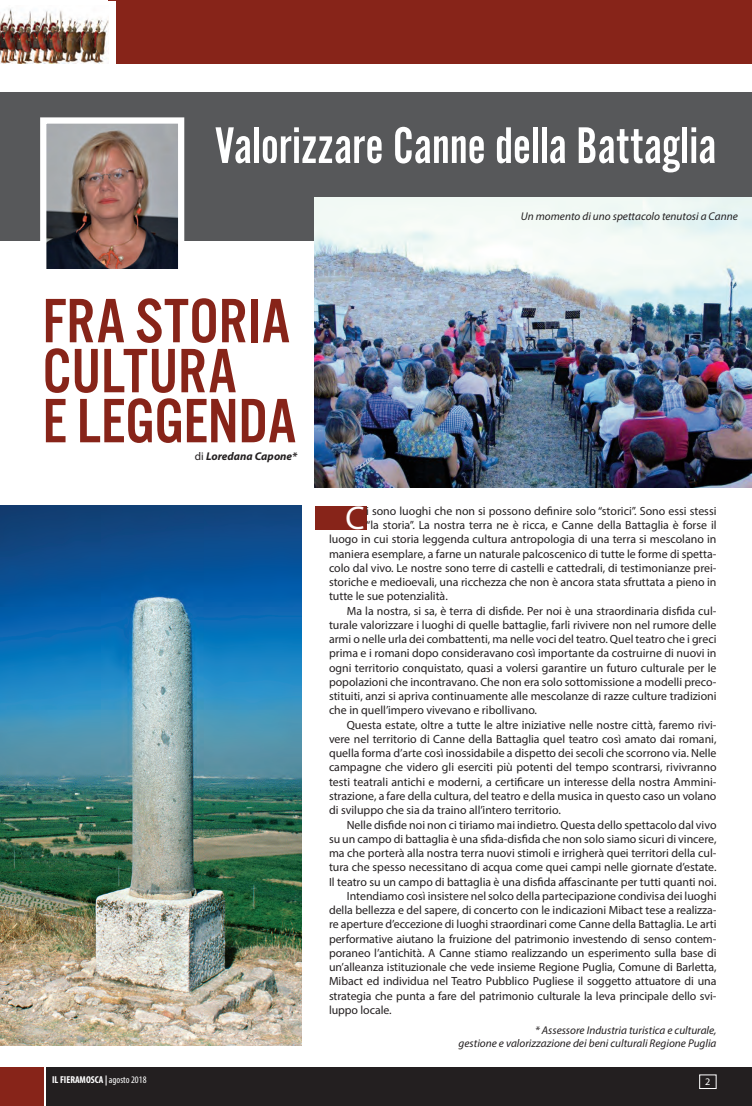
<style>
.page{position:relative;width:752px;height:1106px;background:#fff}
.page>*{position:absolute;margin:0;border:0;box-sizing:border-box;transform-origin:0 0}
.t1{font:65px/50px "Alternate Got No 3 D";color:#872419}
.t2{font:53.5px "Alternate Got No 2 D";color:#fff}
.t3{font:33px "Myriad Pro";color:#fff}
.t4{font:11.88px "Myriad Pro";color:#231f20}
.t5{font:italic 11.25px/13.5px "Myriad Pro";color:#231f20;text-align:right}
.t6{font:italic 700 11.25px "Myriad Pro";color:#231f20}
.t7{font:10.12px "Myriad Pro";color:#fff}
.t8{font:700 condensed 10px "Myriad Pro";color:#fff}
.s1{font-weight:400;font-style:normal}
.s2{font-weight:400}
</style>
<div class="page">
<div style="left:0;top:92px;width:751px;height:149px;background:#57585a"></div>
<img style="left:47px;top:124px;width:130px;height:144px">
<div style="left:40px;top:117px;width:144px;height:158px;border:6px solid #fff"></div>
<img style="left:314px;top:197px;width:437px;height:290px">
<img style="left:0;top:506px;width:301px;height:539px">
<div style="left:314px;top:506px;width:52px;height:24px;background:#872419"></div>
<hr style="left:751px;top:0;width:1px;height:64px;background:#872419">
<div style="left:108px;top:0;width:643px;height:63px;background:#872419"></div>
<div style="left:47px;top:1067px;width:704px;height:39px;background:#231f20"></div>
<div style="left:0;top:1067px;width:43px;height:39px;background:#872419"></div>
<div style="left:0;top:1px;width:115px;height:75px;background:#fff"></div>
<img style="left:0;top:8px;width:108px;height:56px">
<h2 class="t2" style="left:214px;top:117px;width:503px">Valorizzare Canne della Battaglia</h2>
<h1 class="t1" style="left:43px;top:297px;width:255px">FRA STORIA<br>CULTURA<br>E LEGGENDA</h1>
<p class="t6" style="left:195px;top:448px;width:104px"><span class="s1">di</span> Loredana Capone*</p>
<p class="t5" style="left:520px;top:209px;width:218px">Un momento di uno spettacolo tenutosi a Canne</p>
<h3 class="t3" style="left:345px;top:497px;width:21px">C</h3>
<p class="t4" style="left:366px;top:503px;width:352px">i sono luoghi che non si possono definire solo “storici”. Sono essi stessi</p>
<p class="t4" style="left:366px;top:518px;width:352px">“la storia”. La nostra terra ne è ricca, e Canne della Battaglia è forse il</p>
<p class="t4" style="left:329px;top:532px;width:389px">luogo in cui storia leggenda cultura antropologia di una terra si mescolano in</p>
<p class="t4" style="left:329px;top:546px;width:389px">maniera esemplare, a farne un naturale palcoscenico di tutte le forme di spetta-</p>
<p class="t4" style="left:329px;top:560px;width:389px">colo dal vivo. Le nostre sono terre di castelli e cattedrali, di testimonianze prei-</p>
<p class="t4" style="left:329px;top:575px;width:389px">storiche e medioevali, una ricchezza che non è ancora stata sfruttata a pieno in</p>
<p class="t4" style="left:329px;top:589px;width:120px">tutte le sue potenzialità.</p>
<p class="t4" style="left:346px;top:603px;width:371px">Ma la nostra, si sa, è terra di disfide. Per noi è una straordinaria disfida cul-</p>
<p class="t4" style="left:329px;top:617px;width:389px">turale valorizzare i luoghi di quelle battaglie, farli rivivere non nel rumore delle</p>
<p class="t4" style="left:329px;top:632px;width:389px">armi o nelle urla dei combattenti, ma nelle voci del teatro. Quel teatro che i greci</p>
<p class="t4" style="left:329px;top:646px;width:389px">prima e i romani dopo consideravano così importante da costruirne di nuovi in</p>
<p class="t4" style="left:329px;top:660px;width:389px">ogni territorio conquistato, quasi a volersi garantire un futuro culturale per le</p>
<p class="t4" style="left:329px;top:674px;width:389px">popolazioni che incontravano. Che non era solo sottomissione a modelli preco-</p>
<p class="t4" style="left:329px;top:689px;width:389px">stituiti, anzi si apriva continuamente alle mescolanze di razze culture tradizioni</p>
<p class="t4" style="left:329px;top:703px;width:209px">che in quell’impero vivevano e ribollivano.</p>
<p class="t4" style="left:346px;top:717px;width:371px">Questa estate, oltre a tutte le altre iniziative nelle nostre città, faremo rivi-</p>
<p class="t4" style="left:329px;top:731px;width:389px">vere nel territorio di Canne della Battaglia quel teatro così amato dai romani,</p>
<p class="t4" style="left:329px;top:746px;width:389px">quella forma d’arte così inossidabile a dispetto dei secoli che scorrono via. Nelle</p>
<p class="t4" style="left:329px;top:760px;width:389px">campagne che videro gli eserciti più potenti del tempo scontrarsi, rivivranno</p>
<p class="t4" style="left:329px;top:774px;width:389px">testi teatrali antichi e moderni, a certificare un interesse della nostra Ammini-</p>
<p class="t4" style="left:329px;top:788px;width:389px">strazione, a fare della cultura, del teatro e della musica in questo caso un volano</p>
<p class="t4" style="left:329px;top:803px;width:233px">di sviluppo che sia da traino all’intero territorio.</p>
<p class="t4" style="left:346px;top:817px;width:371px">Nelle disfide noi non ci tiriamo mai indietro. Questa dello spettacolo dal vivo</p>
<p class="t4" style="left:329px;top:831px;width:389px">su un campo di battaglia è una sfida-disfida che non solo siamo sicuri di vincere,</p>
<p class="t4" style="left:329px;top:845px;width:389px">ma che porterà alla nostra terra nuovi stimoli e irrigherà quei territori della cul-</p>
<p class="t4" style="left:329px;top:860px;width:389px">tura che spesso necessitano di acqua come quei campi nelle giornate d’estate.</p>
<p class="t4" style="left:329px;top:874px;width:389px">Il teatro su un campo di battaglia è una disfida affascinante per tutti quanti noi.</p>
<p class="t4" style="left:346px;top:888px;width:371px">Intendiamo così insistere nel solco della partecipazione condivisa dei luoghi</p>
<p class="t4" style="left:329px;top:902px;width:389px">della bellezza e del sapere, di concerto con le indicazioni Mibact tese a realizza-</p>
<p class="t4" style="left:329px;top:917px;width:389px">re aperture d’eccezione di luoghi straordinari come Canne della Battaglia. Le arti</p>
<p class="t4" style="left:329px;top:931px;width:389px">performative aiutano la fruizione del patrimonio investendo di senso contem-</p>
<p class="t4" style="left:329px;top:945px;width:389px">poraneo l’antichità. A Canne stiamo realizzando un esperimento sulla base di</p>
<p class="t4" style="left:329px;top:959px;width:389px">un’alleanza istituzionale che vede insieme Regione Puglia, Comune di Barletta,</p>
<p class="t4" style="left:329px;top:974px;width:389px">Mibact ed individua nel Teatro Pubblico Pugliese il soggetto attuatore di una</p>
<p class="t4" style="left:329px;top:988px;width:389px">strategia che punta a fare del patrimonio culturale la leva principale dello svi-</p>
<p class="t4" style="left:329px;top:1002px;width:64px">luppo locale.</p>
<p class="t5" style="left:458px;top:1022px;width:259px">* Assessore Industria turistica e culturale,<br>gestione e valorizzazione dei beni culturali Regione Puglia</p>
<p class="t8" style="left:52px;top:1073px;width:96px">IL FIERAMOSCA | <span class="s2">agosto 2018</span></p>
<p class="t7" style="left:705px;top:1075px;width:7px">2</p>
</div>
